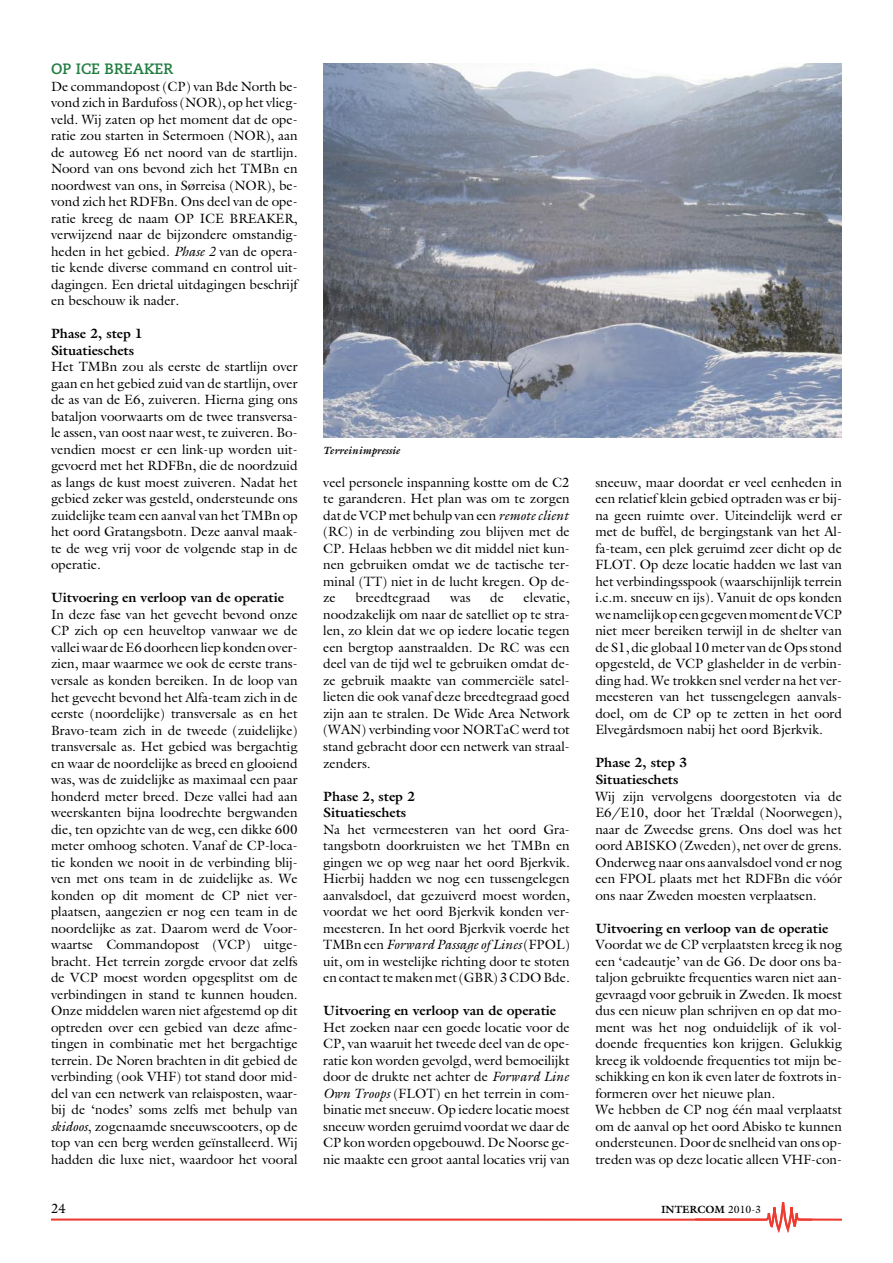
<style>
.page{position:relative;width:893px;height:1263px;background:#fff}
.page>*{position:absolute;margin:0;border:0;box-sizing:border-box;transform-origin:0 0}
.t1{font:700 15px "Caecilia";color:#207d41}
.t2{font:13.5px/16.5px "Galliard";color:#000;text-align:justify}
.t3{font:700 13.5px/16.5px "Galliard";color:#000}
.t4{font:italic 700 10.5px "Galliard";color:#000}
.t5{font:700 10.5px "Galliard";color:#000}
.s1{font-style:italic}
.s2{font-weight:400}
</style>
<div class="page">
<svg style="left:51px;top:1202px;width:791px;height:31px"></svg>
<img style="left:323px;top:64px;width:519px;height:373px">
<p class="t1" style="left:51px;top:63px;width:124px">OP ICE BREAKER</p>
<p class="t2" style="left:51px;top:78px;width:248px">De commandopost (CP) van Bde North be&shy;vond zich in Bardufoss (NOR), op het vlieg&shy;veld. Wij zaten op het moment dat de ope&shy;ratie zou starten in Setermoen (NOR), aan de autoweg E6 net noord van de startlijn.<br>Noord van ons bevond zich het TMBn en noordwest van ons, in Sørreisa (NOR), be&shy;vond zich het RDFBn. Ons deel van de ope&shy;ratie kreeg de naam OP ICE BREAKER, verwijzend naar de bijzondere omstandig&shy;heden in het gebied. <span class="s1">Phase 2</span> van de opera&shy;tie kende diverse command en control uit&shy;dagingen. Een drietal uitdagingen beschrijf en beschouw ik nader.</p>
<p class="t3" style="left:51px;top:326px;width:94px">Phase 2, step 1<br>Situatieschets</p>
<p class="t2" style="left:51px;top:359px;width:248px">Het TMBn zou als eerste de startlijn over gaan en het gebied zuid van de startlijn, over de as van de E6, zuiveren. Hierna ging ons bataljon voorwaarts om de twee transversa&shy;le assen, van oost naar west, te zuiveren. Bo&shy;vendien moest er een link-up worden uit&shy;gevoerd met het RDFBn, die de noordzuid as langs de kust moest zuiveren. Nadat het gebied zeker was gesteld, ondersteunde ons zuidelijke team een aanval van het TMBn op het oord Gratangsbotn. Deze aanval maak&shy;te de weg vrij voor de volgende stap in de operatie.</p>
<p class="t3" style="left:51px;top:590px;width:234px">Uitvoering en verloop van de operatie</p>
<p class="t2" style="left:51px;top:606px;width:248px">In deze fase van het gevecht bevond onze CP zich op een heuveltop vanwaar we de valleiwaardeE6doorheenliepkondenover&shy;zien, maar waarmee we ook de eerste trans&shy;versale as konden bereiken. In de loop van het gevecht bevond het Alfa-team zich in de eerste (noordelijke) transversale as en het Bravo-team zich in de tweede (zuidelijke) transversale as. Het gebied was bergachtig en waar de noordelijke as breed en glooiend was, was de zuidelijke as maximaal een paar honderd meter breed. Deze vallei had aan weerskanten bijna loodrechte bergwanden die, ten opzichte van de weg, een dikke 600 meter omhoog schoten. Vanaf de CP-loca&shy;tie konden we nooit in de verbinding blij&shy;ven met ons team in de zuidelijke as. We konden op dit moment de CP niet ver&shy;plaatsen, aangezien er nog een team in de noordelijke as zat. Daarom werd de Voor&shy;waartse Commandopost (VCP) uitge&shy;bracht. Het terrein zorgde ervoor dat zelfs de VCP moest worden opgesplitst om de verbindingen in stand te kunnen houden.<br>Onze middelen waren niet afgestemd op dit optreden over een gebied van deze afme&shy;tingen in combinatie met het bergachtige terrein. De Noren brachten in dit gebied de verbinding (ook VHF) tot stand door mid&shy;del van een netwerk van relaisposten, waar&shy;bij de ‘nodes’ soms zelfs met behulp van <span class="s1">skidoos</span>, zogenaamde sneeuwscooters, op de top van een berg werden geïnstalleerd. Wij hadden die luxe niet, waardoor het vooral</p>
<p class="t4" style="left:323px;top:444px;width:78px">Terreinimpressie</p>
<p class="t2" style="left:323px;top:474px;width:248px">veel personele inspanning kostte om de C2 te garanderen. Het plan was om te zorgen dat de VCP met behulp van een <span class="s1">remoteclient </span>(RC) in de verbinding zou blijven met de CP. Helaas hebben we dit middel niet kun&shy;nen gebruiken omdat we de tactische ter&shy;minal (TT) niet in de lucht kregen. Op de&shy;ze</p>
<p class="t2" style="left:323px;top:589px;width:248px;text-indent:200px">elevatie, noodzakelijk om naar de satelliet op te stra&shy;len, zo klein dat we op iedere locatie tegen een bergtop aanstraalden. De RC was een deel van de tijd wel te gebruiken omdat de&shy;ze gebruik maakte van commerciële satel&shy;lieten die ook vanaf deze breedtegraad goed zijn aan te stralen. De Wide Area Network (WAN) verbinding voor NORTaC werd tot stand gebracht door een netwerk van straal&shy;zenders.</p>
<p class="t3" style="left:323px;top:787px;width:94px">Phase 2, step 2<br>Situatieschets</p>
<p class="t2" style="left:323px;top:820px;width:248px">Na het vermeesteren van het oord Gra&shy;tangsbotn doorkruisten we het TMBn en gingen we op weg naar het oord Bjerkvik.<br>Hierbij hadden we nog een tussengelegen aanvalsdoel, dat gezuiverd moest worden, voordat we het oord Bjerkvik konden ver&shy;meesteren. In het oord Bjerkvik voerde het TMBn een <span class="s1">Forward Passage of Lines</span>(FPOL) uit, om in westelijke richting door te stoten encontacttemakenmet(GBR)3CDOBde.</p>
<p class="t3" style="left:323px;top:1002px;width:234px">Uitvoering en verloop van de operatie</p>
<p class="t2" style="left:323px;top:1018px;width:248px">Het zoeken naar een goede locatie voor de CP, van waaruit het tweede deel van de ope&shy;ratie kon worden gevolgd, werd bemoeilijkt door de drukte net achter de <span class="s1">Forward Line Own Troops</span> (FLOT) en het terrein in com&shy;binatie met sneeuw. Op iedere locatie moest sneeuw worden geruimd voordat we daar de CP kon worden opgebouwd. De Noorse ge&shy;nie maakte een groot aantal locaties vrij van</p>
<p class="t2" style="left:356px;top:589px;width:76px">breedtegraad</p>
<p class="t2" style="left:450px;top:589px;width:22px">was</p>
<p class="t2" style="left:490px;top:589px;width:15px">de</p>
<p class="t2" style="left:595px;top:474px;width:248px">sneeuw, maar doordat er veel eenheden in een relatief klein gebied optraden was er bij&shy;na geen ruimte over. Uiteindelijk werd er met de buffel, de bergingstank van het Al&shy;fa-team, een plek geruimd zeer dicht op de FLOT. Op deze locatie hadden we last van het verbindingsspook (waarschijnlijk terrein i.c.m. sneeuw en ijs). Vanuit de ops konden wenamelijkopeengegevenmomentdeVCP niet meer bereiken terwijl in de shelter van de S1, die globaal 10 meter van de Opsstond opgesteld, de VCP glashelder in de verbin&shy;ding had. We trokken snel verder na het ver&shy;meesteren van het tussengelegen aanvals&shy;doel, om de CP op te zetten in het oord Elvegårdsmoen nabij het oord Bjerkvik.</p>
<p class="t3" style="left:595px;top:754px;width:94px">Phase 2, step 3<br>Situatieschets</p>
<p class="t2" style="left:595px;top:787px;width:248px">Wij zijn vervolgens doorgestoten via de E6/E10, door het Trældal (Noorwegen), naar de Zweedse grens. Ons doel was het oord ABISKO (Zweden), net over de grens.<br>Onderweg naar ons aanvalsdoel vond er nog een FPOL plaats met het RDFBn die vóór ons naar Zweden moesten verplaatsen.</p>
<p class="t3" style="left:595px;top:919px;width:234px">Uitvoering en verloop van de operatie</p>
<p class="t2" style="left:595px;top:936px;width:248px;text-align:left">Voordat we de CP verplaatsten kreeg ik nog een ‘cadeautje’ van de G6. De door ons ba&shy;taljon gebruikte frequenties waren niet aan&shy;gevraagd voor gebruik in Zweden. Ik moest dus een nieuw plan schrijven en op dat mo&shy;ment was het nog onduidelijk of ik vol&shy;doende frequenties kon krijgen. Gelukkig kreeg ik voldoende frequenties tot mijn be&shy;schikking en kon ik even later de foxtrots in&shy;formeren over het nieuwe plan.<br>We hebben de CP nog één maal verplaatst om de aanval op het oord Abisko te kunnen ondersteunen. Door de snelheid van ons op&shy;treden was op deze locatie alleen VHF-con-</p>
<p class="t2" style="left:51px;top:1200px;width:17px">24</p>
<p class="t5" style="left:661px;top:1203px;width:102px">INTERCOM <span class="s2">2010-3</span></p>
</div>
